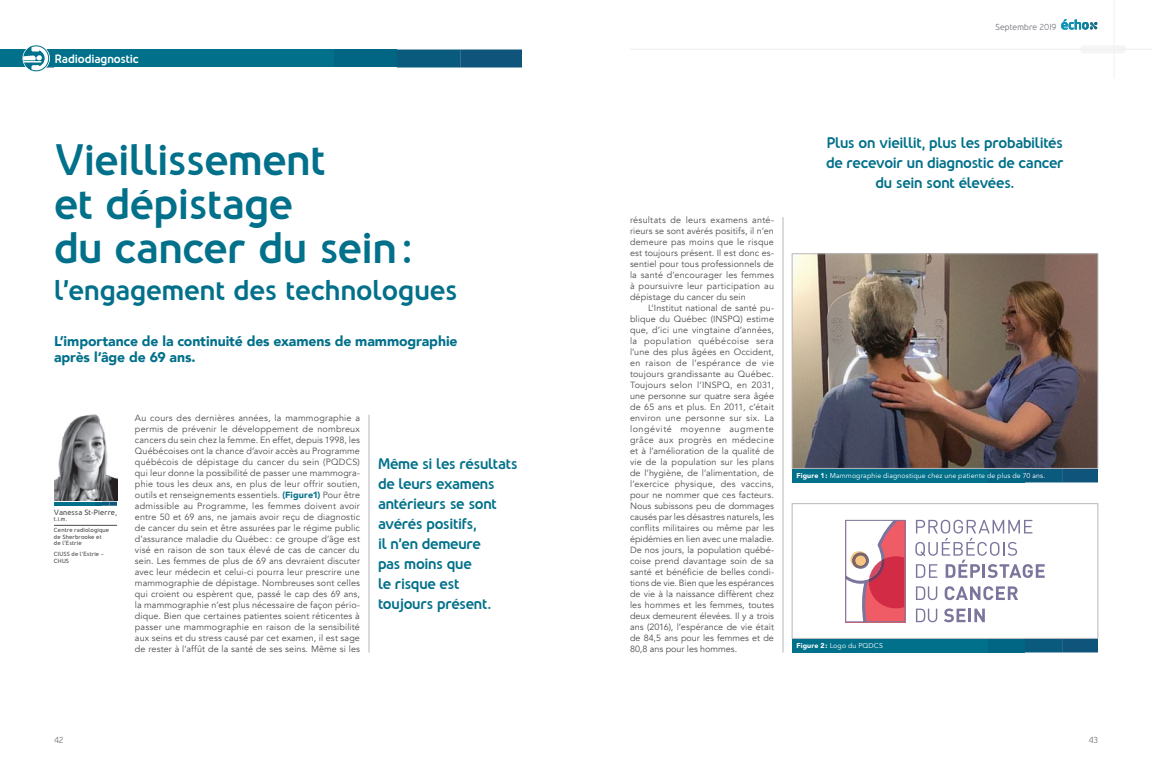
<style>
.page{position:relative;width:1152px;height:783px;background:#fff}
.page>*{position:absolute;margin:0;border:0;box-sizing:border-box;transform-origin:0 0}
.t1{font:700 40px/44px "Nevo";letter-spacing:-.015em;color:#01708a}
.t2{font:700 26px "Nevo";letter-spacing:-.005em;color:#01708a}
.t3{font:700 14px/20px "Nevo";letter-spacing:-.03em;color:#01708a}
.t4{font:900 14px/16px "Avenir";letter-spacing:-.005em;color:#01708a}
.t5{font:700 11px "Nevo";letter-spacing:-.01em;color:#fff}
.t6{font:9px/11px "Avenir";letter-spacing:.01em;color:#4b4c4d;text-align:justify}
.t7{font:500 8px "Nevo";letter-spacing:.015em;color:#797c81}
.t8{font:7px "Avenir";letter-spacing:.02em;color:#fff}
.t9{font:600 7px "Nevo";letter-spacing:.005em;color:#4b4c4d}
.t10{font:600 5.5px/6.5px "Nevo";letter-spacing:.02em;color:#4b4c4d}
.s1{font-weight:900;color:#01708a}
.s2{font-weight:900}
</style>
<div class="page">
<svg style="left:630px;top:19px;width:522px;height:35px"></svg>
<div style="left:0;top:50px;width:333px;height:18px;background:#01708a"></div>
<svg style="left:22px;top:45px;width:500px;height:27px"></svg>
<hr style="left:54px;top:525px;width:63px;height:1px;background:#4b4c4d">
<img style="left:54px;top:415px;width:63px;height:85px">
<svg style="left:102px;top:502px;width:15px;height:4px"></svg>
<hr style="left:61px;top:502px;width:41px;height:4px;background:#016584">
<hr style="left:54px;top:502px;width:40px;height:4px;background:#01708a">
<svg style="left:1025px;top:469px;width:73px;height:13px"></svg>
<div style="left:824px;top:469px;width:201px;height:13px;background:#016584"></div>
<div style="left:792px;top:469px;width:195px;height:13px;background:#01708a"></div>
<svg style="left:1025px;top:639px;width:73px;height:13px"></svg>
<div style="left:824px;top:639px;width:201px;height:13px;background:#016584"></div>
<div style="left:792px;top:639px;width:195px;height:13px;background:#01708a"></div>
<img style="left:794px;top:256px;width:302px;height:211px">
<div style="left:792px;top:254px;width:306px;height:215px;border:1px solid #b6b7bb"></div>
<svg style="left:845px;top:520px;width:60px;height:102px"></svg>
<svg style="left:915px;top:520px;width:130px;height:58px"></svg>
<svg style="left:916px;top:586px;width:21px;height:14px"></svg>
<svg style="left:945px;top:586px;width:73px;height:14px"></svg>
<svg style="left:916px;top:609px;width:21px;height:13px"></svg>
<svg style="left:944px;top:608px;width:41px;height:14px"></svg>
<div style="left:792px;top:504px;width:306px;height:135px;border:1px solid #b6b7bb"></div>
<hr style="left:368px;top:415px;width:2px;height:237px;background:#b6b7bb">
<hr style="left:782px;top:217px;width:2px;height:435px;background:#b6b7bb">
<p class="t5" style="left:55px;top:52px;width:86px">Radiodiagnostic</p>
<h1 class="t1" style="left:54px;top:138px;width:360px">Vieillissement<br>et dépistage<br>du cancer du sein:</h1>
<h2 class="t2" style="left:54px;top:275px;width:405px">l’engagement des technologues</h2>
<h3 class="t4" style="left:54px;top:333px;width:405px">L’importance de la continuité des examens de mammographie après l’âge de 69 ans.</h3>
<p class="t9" style="left:54px;top:508px;width:64px">Vanessa St-Pierre,</p>
<p class="t10" style="left:54px;top:514px;width:57px;line-height:11px">t.i.m.<br>Centre radiologique</p>
<p class="t10" style="left:54px;top:533px;width:49px">de Sherbrooke et de l’Estrie</p>
<p class="t10" style="left:54px;top:551px;width:51px">CIUSS de l’Estrie –<br>CHUS</p>
<p class="t6" style="left:135px;top:413px;width:227px">Au cours des dernières années, la mammographie a permis de prévenir le développement de nombreux cancers du sein chez la femme. En effet, depuis 1998, les Québécoises ont la chance d’avoir accès au Programme québécois de dépistage du cancer du sein (PQDCS) qui leur donne la possibilité de passer une mammogra&shy;phie tous les deux ans, en plus de leur offrir soutien, outils et renseignements essentiels. <span class="s1">(Figure1)</span> Pour être admissible au Programme, les femmes doivent avoir entre 50 et 69 ans, ne jamais avoir reçu de diagnostic de cancer du sein et être assurées par le régime public d’assurance maladie du Québec : ce groupe d’âge est visé en raison de son taux élevé de cas de cancer du sein. Les femmes de plus de 69 ans devraient discuter avec leur médecin et celui-ci pourra leur prescrire une mammographie de dépistage. Nombreuses sont celles qui croient ou espèrent que, passé le cap des 69 ans, la mammographie n’est plus nécessaire de façon pério&shy;dique. Bien que certaines patientes soient réticentes à passer une mammographie en raison de la sensibilité aux seins et du stress causé par cet examen, il est sage de rester à l’affût de la santé de ses seins. Même si les</p>
<h3 class="t3" style="left:378px;top:454px;width:141px">Même si les résultats de leurs examens antérieurs se sont avérés positifs,<br>il n’en demeure<br>pas moins que<br>le risque est toujours présent.</h3>
<p class="t7" style="left:995px;top:22px;width:63px">Septembre 2019</p>
<p class="t6" style="left:630px;top:215px;width:146px">résultats de leurs examens anté&shy;rieurs se sont avérés positifs, il n’en demeure pas moins que le risque est toujours présent. Il est donc es&shy;sentiel pour tous professionnels de la santé d’encourager les femmes à poursuivre leur participation au dépistage du cancer du sein</p>
<p class="t6" style="left:630px;top:303px;width:146px;text-indent:18px">L’Institut national de santé pu&shy;blique du Québec (INSPQ) estime que, d’ici une vingtaine d’années, la population québécoise sera l’une des plus âgées en Occident, en raison de l’espérance de vie toujours grandissante au Québec.<br>Toujours selon l’INSPQ, en 2031, une personne sur quatre sera âgée de 65 ans et plus. En 2011, c’était environ une personne sur six. La longévité moyenne augmente grâce aux progrès en médecine et à l’amélioration de la qualité de vie de la population sur les plans de l’hygiène, de l’alimentation, de l’exercice physique, des vaccins, pour ne nommer que ces facteurs.<br>Nous subissons peu de dommages causés par les désastres naturels, les conflits militaires ou même par les épidémies en lien avec une maladie.<br>De nos jours, la population québé&shy;coise prend davantage soin de sa santé et bénéficie de belles condi&shy;tions de vie. Bien que les espérances de vie à la naissance diffèrent chez les hommes et les femmes, toutes deux demeurent élevées. Il y a trois ans (2016), l’espérance de vie était de 84,5 ans pour les femmes et de 80,8 ans pour les hommes.</p>
<h3 class="t3" style="left:826px;top:133px;width:239px;text-align:center">Plus on vieillit, plus les probabilités de recevoir un diagnostic de cancer du sein sont élevées.</h3>
<p class="t8" style="left:796px;top:471px;width:250px"><span class="s2">Figure 1:</span> Mammographie diagnostique chez une patiente de plus de 70 ans.</p>
<p class="t8" style="left:796px;top:641px;width:88px"><span class="s2">Figure 2:</span> Logo du PQDCS</p>
<p class="t7" style="left:54px;top:735px;width:11px">42</p>
<p class="t7" style="left:1089px;top:735px;width:11px">43</p>
</div>
